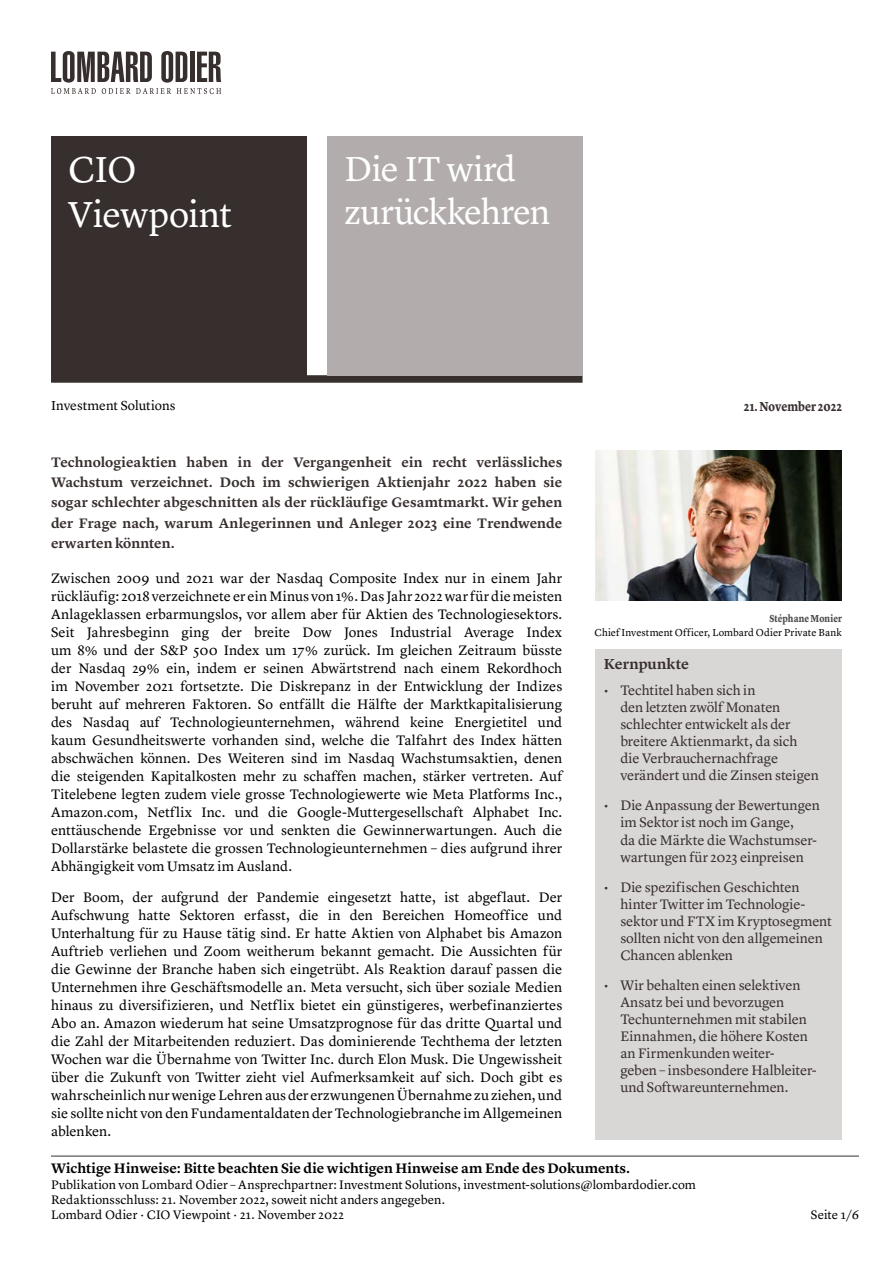
<style>
.page{position:relative;width:893px;height:1263px;background:#fff}
.page>*{position:absolute;margin:0;border:0;box-sizing:border-box;transform-origin:0 0}
.t1{font:37.5px/45px "Lyon Text";letter-spacing:-.015em;color:#fff}
.t2{font:36px/43.2px "Lyon Text";letter-spacing:-.015em;color:#fff}
.t3{font:600 15px "Lyon Text";color:#372f2d}
.t4{font:14.25px/18px "Lyon Text";color:#000;text-align:justify}
.t5{font:14.25px/17.1px "Lyon Text";letter-spacing:-.01em;color:#372f2d}
.t6{font:600 14.25px/20.2px "Lyon Text";letter-spacing:-.005em;color:#372f2d;text-align:justify}
.t7{font:600 14.25px "Lyon Text";letter-spacing:-.005em;color:#000}
.t8{font:13.5px "Lyon Text";color:#000}
.t9{font:700 13.5px "Lyon Text";color:#372f2d;scale:.82 1}
.t10{font:12.75px/15.3px "Lyon Text";color:#000}
.t11{font:10.5px "Lyon Text";letter-spacing:.005em;color:#000}
.t12{font:700 10.5px "Lyon Text";letter-spacing:.005em;color:#4a4a49;scale:.82 1}
</style>
<div class="page">
<svg style="left:51px;top:51px;width:170px;height:43px"></svg>
<div style="left:51px;top:375px;width:532px;height:8px;background:#372f2d"></div>
<hr style="left:51px;top:1156px;width:808px;height:1px;background:#372f2d">
<div style="left:51px;top:136px;width:255px;height:239px;background:#372f2d"></div>
<div style="left:327px;top:136px;width:256px;height:240px;background:#b3acac"></div>
<img style="left:595px;top:451px;width:247px;height:150px">
<div style="left:595px;top:649px;width:247px;height:491px;background:#d9d6d6"></div>
<h1 class="t1" style="left:68px;top:143px;width:165px">CIO<br>Viewpoint</h1>
<h2 class="t2" style="left:344px;top:144px;width:207px">Die IT wird zurückkehren</h2>
<p class="t8" style="left:51px;top:395px;width:126px">Investment Solutions</p>
<p class="t9" style="left:744px;top:396px;width:121px">21. November 2022</p>
<p class="t6" style="left:51px;top:451px;width:513px">Technologieaktien haben in der Vergangenheit ein recht verlässliches Wachstum verzeichnet. Doch im schwierigen Aktienjahr 2022 haben sie sogar schlechter abgeschnitten als der rückläufige Gesamtmarkt. Wir gehen der Frage nach, warum Anlegerinnen und Anleger 2023 eine Trendwende erwarten könnten.</p>
<p class="t4" style="left:51px;top:568px;width:513px">Zwischen 2009 und 2021 war der Nasdaq Composite Index nur in einem Jahr rückläufig: 2018 verzeichnete er ein Minus von 1%. Das Jahr 2022 war für die meisten Anlageklassen erbarmungslos, vor allem aber für Aktien des Technologiesektors.<br>Seit Jahresbeginn ging der breite Dow Jones Industrial Average Index um 8% und der S&amp;P 500 Index um 17% zurück. Im gleichen Zeitraum büsste der Nasdaq 29% ein, indem er seinen Abwärtstrend nach einem Rekordhoch im November 2021 fortsetzte. Die Diskrepanz in der Entwicklung der Indizes beruht auf mehreren Faktoren. So entfällt die Hälfte der Marktkapitalisierung des Nasdaq auf Technologieunternehmen, während keine Energietitel und kaum Gesundheitswerte vorhanden sind, welche die Talfahrt des Index hätten abschwächen können. Des Weiteren sind im Nasdaq Wachstumsaktien, denen die steigenden Kapitalkosten mehr zu schaffen machen, stärker vertreten. Auf Titelebene legten zudem viele grosse Technologiewerte wie Meta Platforms Inc., Amazon.com, Netflix Inc. und die Google-Muttergesellschaft Alphabet Inc. enttäuschende Ergebnisse vor und senkten die Gewinnerwartungen. Auch die Dollarstärke belastete die grossen Technologieunternehmen – dies aufgrund ihrer Abhängigkeit vom Umsatz im Ausland.</p>
<p class="t4" style="left:51px;top:887px;width:513px">Der Boom, der aufgrund der Pandemie eingesetzt hatte, ist abgeflaut. Der Aufschwung hatte Sektoren erfasst, die in den Bereichen Homeoffice und Unterhaltung für zu Hause tätig sind. Er hatte Aktien von Alphabet bis Amazon Auftrieb verliehen und Zoom weitherum bekannt gemacht. Die Aussichten für die Gewinne der Branche haben sich eingetrübt. Als Reaktion darauf passen die Unternehmen ihre Geschäftsmodelle an. Meta versucht, sich über soziale Medien hinaus zu diversifizieren, und Netflix bietet ein günstigeres, werbefinanziertes Abo an. Amazon wiederum hat seine Umsatzprognose für das dritte Quartal und die Zahl der Mitarbeitenden reduziert. Das dominierende Techthema der letzten Wochen war die Übernahme von Twitter Inc. durch Elon Musk. Die Ungewissheit über die Zukunft von Twitter zieht viel Aufmerksamkeit auf sich. Doch gibt es wahrscheinlich nur wenige Lehren aus der erzwungenen Übernahme zu ziehen, und sie sollte nicht von den Fundamentaldaten der Technologiebranche im Allgemeinen ablenken.</p>
<p class="t12" style="left:769px;top:610px;width:90px">Stéphane Monier</p>
<p class="t11" style="left:595px;top:624px;width:249px">Chief Investment Officer, Lombard Odier Private Bank</p>
<p class="t3" style="left:604px;top:653px;width:87px">Kernpunkte</p>
<p class="t5" style="left:620px;top:680px;width:200px;text-indent:-17px">• Techtitel haben sich in<br>den letzten zwölf Monaten schlechter entwickelt als der breitere Aktienmarkt, da sich die Verbrauchernachfrage verändert und die Zinsen steigen</p>
<p class="t5" style="left:620px;top:796px;width:201px;text-indent:-17px">• Die Anpassung der Bewertungen im Sektor ist noch im Gange,<br>da die Märkte die Wachstumser&shy;wartungen für 2023 einpreisen</p>
<p class="t5" style="left:620px;top:877px;width:213px;text-indent:-17px">• Die spezifischen Geschichten hinter Twitter im Technologie&shy;sektor und FTX im Kryptosegment sollten nicht von den allgemeinen<br>Chancen ablenken</p>
<p class="t5" style="left:620px;top:975px;width:198px;text-indent:-17px">• Wir behalten einen selektiven<br>Ansatz bei und bevorzugen<br>Techunternehmen mit stabilen<br>Einnahmen, die höhere Kosten an Firmenkunden weiter-<br>geben – insbesondere Halbleiter&shy;und Softwareunternehmen.</p>
<p class="t7" style="left:51px;top:1157px;width:581px">Wichtige Hinweise: Bitte beachten Sie die wichtigen Hinweise am Ende des Dokuments.</p>
<p class="t10" style="left:51px;top:1175px;width:646px">Publikation von Lombard Odier – Ansprechpartner: Investment Solutions, investment-solutions@lombardodier.com<br>Redaktionsschluss: 21. November 2022, soweit nicht anders angegeben.<br>Lombard Odier · CIO Viewpoint · 21. November 2022</p>
<p class="t10" style="left:811px;top:1206px;width:50px">Seite 1/6</p>
</div>
